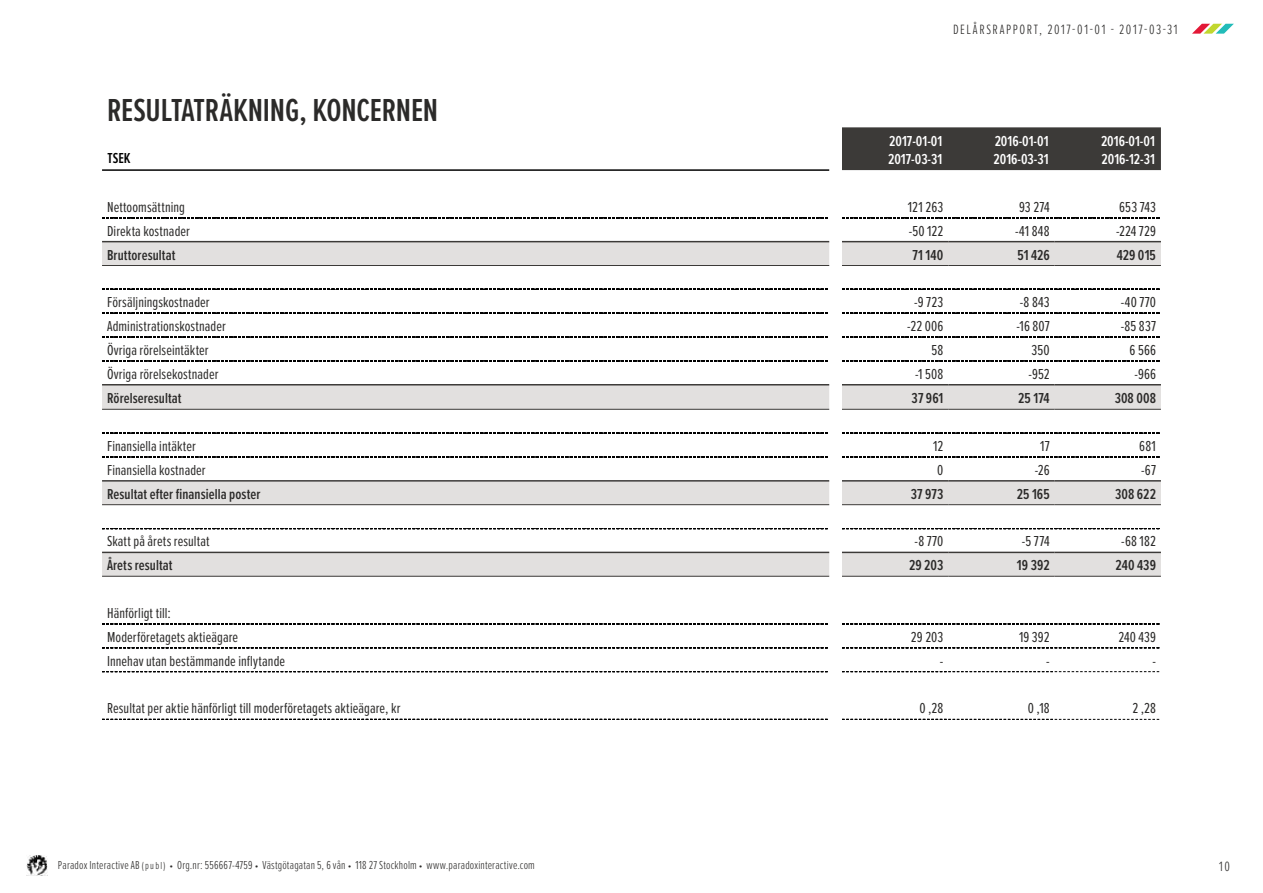
<style>
.page{position:relative;width:1263px;height:893px;background:#fff}
.page>*{position:absolute;margin:0;border:0;box-sizing:border-box;transform-origin:0 0}
.t1{font:600 33px "Proxima Nova Ex Cn";letter-spacing:-.005em;color:#2b2a29}
.t2{font:15px/23.9px "Proxima Nova Ex Cn";letter-spacing:.005em;color:#2b2a29}
.t3{font:600 15px "Proxima Nova Ex Cn";letter-spacing:.005em;color:#2b2a29}
.t4{font:600 15px/18px "Proxima Nova Ex Cn";color:#fff}
.t5{font:600 15px "Proxima Nova Ex Cn";color:#000}
.t6{font:300 13.95px "Proxima Nova Ex Cn";letter-spacing:.115em;color:#2b2a29}
.t7{font:300 12px "Proxima Nova Ex Cn";letter-spacing:.015em;color:#2b2a29}
.s1{font-size:10.5px}
</style>
<div class="page">
<svg style="left:1192px;top:24px;width:42px;height:10px"></svg>
<img style="left:26px;top:855px;width:21px;height:20px">
<div style="left:842px;top:127px;width:319px;height:43px;background:#3c3a38"></div>
<svg style="left:102px;top:242px;width:1059px;height:334px"></svg>
<svg style="left:102px;top:218px;width:726px;height:1px"></svg>
<svg style="left:842px;top:218px;width:318px;height:1px"></svg>
<svg style="left:102px;top:289px;width:727px;height:1px"></svg>
<svg style="left:842px;top:289px;width:319px;height:1px"></svg>
<svg style="left:102px;top:313px;width:727px;height:1px"></svg>
<svg style="left:842px;top:313px;width:319px;height:1px"></svg>
<svg style="left:102px;top:337px;width:727px;height:1px"></svg>
<svg style="left:842px;top:337px;width:319px;height:1px"></svg>
<svg style="left:102px;top:361px;width:727px;height:1px"></svg>
<svg style="left:842px;top:361px;width:319px;height:1px"></svg>
<svg style="left:102px;top:433px;width:727px;height:1px"></svg>
<svg style="left:842px;top:433px;width:319px;height:1px"></svg>
<svg style="left:102px;top:457px;width:727px;height:1px"></svg>
<svg style="left:842px;top:457px;width:319px;height:1px"></svg>
<svg style="left:102px;top:528px;width:727px;height:1px"></svg>
<svg style="left:842px;top:528px;width:319px;height:1px"></svg>
<svg style="left:102px;top:624px;width:726px;height:1px"></svg>
<svg style="left:842px;top:624px;width:318px;height:1px"></svg>
<svg style="left:102px;top:647px;width:726px;height:1px"></svg>
<svg style="left:842px;top:647px;width:318px;height:1px"></svg>
<svg style="left:102px;top:671px;width:726px;height:1px"></svg>
<svg style="left:842px;top:671px;width:318px;height:1px"></svg>
<svg style="left:102px;top:719px;width:726px;height:1px"></svg>
<svg style="left:842px;top:719px;width:318px;height:1px"></svg>
<hr style="left:102px;top:241px;width:727px;height:1px;background:#3c3a38">
<hr style="left:842px;top:241px;width:106px;height:1px;background:#3c3a38">
<hr style="left:948px;top:241px;width:106px;height:1px;background:#3c3a38">
<hr style="left:1054px;top:241px;width:107px;height:1px;background:#3c3a38">
<hr style="left:102px;top:265px;width:727px;height:1px;background:#3c3a38">
<hr style="left:842px;top:265px;width:106px;height:1px;background:#3c3a38">
<hr style="left:948px;top:265px;width:106px;height:1px;background:#3c3a38">
<hr style="left:1054px;top:265px;width:107px;height:1px;background:#3c3a38">
<hr style="left:102px;top:384px;width:727px;height:1px;background:#3c3a38">
<hr style="left:842px;top:384px;width:106px;height:1px;background:#3c3a38">
<hr style="left:948px;top:384px;width:106px;height:1px;background:#3c3a38">
<hr style="left:1054px;top:384px;width:107px;height:1px;background:#3c3a38">
<hr style="left:102px;top:409px;width:727px;height:1px;background:#3c3a38">
<hr style="left:842px;top:409px;width:106px;height:1px;background:#3c3a38">
<hr style="left:948px;top:409px;width:106px;height:1px;background:#3c3a38">
<hr style="left:1054px;top:409px;width:107px;height:1px;background:#3c3a38">
<hr style="left:102px;top:480px;width:727px;height:2px;background:#3c3a38">
<hr style="left:842px;top:480px;width:106px;height:2px;background:#3c3a38">
<hr style="left:948px;top:480px;width:106px;height:2px;background:#3c3a38">
<hr style="left:1054px;top:480px;width:107px;height:2px;background:#3c3a38">
<hr style="left:102px;top:504px;width:727px;height:1px;background:#3c3a38">
<hr style="left:842px;top:504px;width:106px;height:1px;background:#3c3a38">
<hr style="left:948px;top:504px;width:106px;height:1px;background:#3c3a38">
<hr style="left:1054px;top:504px;width:107px;height:1px;background:#3c3a38">
<hr style="left:102px;top:552px;width:727px;height:1px;background:#3c3a38">
<hr style="left:842px;top:552px;width:106px;height:1px;background:#3c3a38">
<hr style="left:948px;top:552px;width:106px;height:1px;background:#3c3a38">
<hr style="left:1054px;top:552px;width:107px;height:1px;background:#3c3a38">
<hr style="left:102px;top:576px;width:727px;height:1px;background:#3c3a38">
<hr style="left:842px;top:576px;width:106px;height:1px;background:#3c3a38">
<hr style="left:948px;top:576px;width:106px;height:1px;background:#3c3a38">
<hr style="left:1054px;top:576px;width:107px;height:1px;background:#3c3a38">
<hr style="left:102px;top:169px;width:727px;height:2px;background:#000">
<h1 class="t1" style="left:107px;top:86px;width:333px">RESULTATRÄKNING, KONCERNEN</h1>
<p class="t5" style="left:108px;top:147px;width:25px">TSEK</p>
<p class="t6" style="left:953px;top:21px;width:226px">DELÅRSRAPPORT, 2017-01-01 - 2017-03-31</p>
<p class="t4" style="left:888px;top:132px;width:56px">2017-01-01<br>2017-03-31</p>
<p class="t4" style="left:993px;top:132px;width:57px">2016-01-01<br>2016-03-31</p>
<p class="t4" style="left:1101px;top:132px;width:55px">2016-01-01<br>2016-12-31</p>
<p class="t2" style="left:107px;top:194px;width:80px">Nettoomsättning</p>
<p class="t2" style="left:908px;top:194px;width:37px">121 263</p>
<p class="t2" style="left:1019px;top:194px;width:32px">93 274</p>
<p class="t2" style="left:1119px;top:194px;width:38px">653 743</p>
<p class="t2" style="left:107px;top:218px;width:84px">Direkta kostnader</p>
<p class="t2" style="left:909px;top:218px;width:36px">-50 122</p>
<p class="t2" style="left:1015px;top:218px;width:36px">-41 848</p>
<p class="t2" style="left:1116px;top:218px;width:41px">-224 729</p>
<p class="t3" style="left:107px;top:244px;width:70px">Bruttoresultat</p>
<p class="t3" style="left:912px;top:244px;width:32px">71 140</p>
<p class="t3" style="left:1017px;top:244px;width:34px">51 426</p>
<p class="t3" style="left:1117px;top:244px;width:41px">429 015</p>
<p class="t2" style="left:107px;top:290px;width:104px">Försäljningskostnader</p>
<p class="t2" style="left:914px;top:290px;width:31px">-9 723</p>
<p class="t2" style="left:1020px;top:290px;width:31px">-8 843</p>
<p class="t2" style="left:1121px;top:290px;width:37px">-40 770</p>
<p class="t2" style="left:107px;top:314px;width:120px">Administrationskostnader</p>
<p class="t2" style="left:907px;top:314px;width:38px">-22 006</p>
<p class="t2" style="left:1016px;top:314px;width:35px">-16 807</p>
<p class="t2" style="left:1121px;top:314px;width:37px">-85 837</p>
<p class="t2" style="left:107px;top:337px;width:103px">Övriga rörelseintäkter</p>
<p class="t2" style="left:931px;top:337px;width:13px">58</p>
<p class="t2" style="left:1031px;top:337px;width:20px">350</p>
<p class="t2" style="left:1129px;top:337px;width:28px">6 566</p>
<p class="t2" style="left:107px;top:361px;width:113px">Övriga rörelsekostnader</p>
<p class="t2" style="left:915px;top:361px;width:30px">-1 508</p>
<p class="t2" style="left:1028px;top:361px;width:23px">-952</p>
<p class="t2" style="left:1134px;top:361px;width:23px">-966</p>
<p class="t3" style="left:107px;top:387px;width:76px">Rörelseresultat</p>
<p class="t3" style="left:911px;top:387px;width:33px">37 961</p>
<p class="t3" style="left:1018px;top:387px;width:33px">25 174</p>
<p class="t3" style="left:1115px;top:387px;width:43px">308 008</p>
<p class="t2" style="left:107px;top:433px;width:90px">Finansiella intäkter</p>
<p class="t2" style="left:933px;top:433px;width:12px">12</p>
<p class="t2" style="left:1040px;top:433px;width:11px">17</p>
<p class="t2" style="left:1139px;top:433px;width:18px">681</p>
<p class="t2" style="left:107px;top:457px;width:100px">Finansiella kostnader</p>
<p class="t2" style="left:937px;top:457px;width:8px">0</p>
<p class="t2" style="left:1035px;top:457px;width:16px">-26</p>
<p class="t2" style="left:1141px;top:457px;width:16px">-67</p>
<p class="t3" style="left:107px;top:483px;width:155px">Resultat efter finansiella poster</p>
<p class="t3" style="left:911px;top:483px;width:34px">37 973</p>
<p class="t3" style="left:1017px;top:483px;width:34px">25 165</p>
<p class="t3" style="left:1115px;top:483px;width:42px">308 622</p>
<p class="t2" style="left:107px;top:529px;width:104px">Skatt på årets resultat</p>
<p class="t2" style="left:915px;top:529px;width:30px">-8 770</p>
<p class="t2" style="left:1022px;top:529px;width:29px">-5 774</p>
<p class="t2" style="left:1121px;top:529px;width:36px">-68 182</p>
<p class="t3" style="left:107px;top:554px;width:67px">Årets resultat</p>
<p class="t3" style="left:909px;top:554px;width:36px">29 203</p>
<p class="t3" style="left:1017px;top:554px;width:34px">19 392</p>
<p class="t3" style="left:1115px;top:554px;width:42px">240 439</p>
<p class="t2" style="left:107px;top:600px;width:133px">Hänförligt till:<br>Moderföretagets aktieägare</p>
<p class="t2" style="left:911px;top:624px;width:34px">29 203</p>
<p class="t2" style="left:1019px;top:624px;width:32px">19 392</p>
<p class="t2" style="left:1118px;top:624px;width:39px">240 439</p>
<p class="t2" style="left:107px;top:648px;width:180px">Innehav utan bestämmande inflytande</p>
<p class="t2" style="left:940px;top:648px;width:5px">-</p>
<p class="t2" style="left:1046px;top:648px;width:5px">-</p>
<p class="t2" style="left:1152px;top:648px;width:5px">-</p>
<p class="t2" style="left:107px;top:696px;width:295px">Resultat per aktie hänförligt till moderföretagets aktieägare, kr</p>
<p class="t2" style="left:919px;top:696px;width:25px">0 ,28</p>
<p class="t2" style="left:1028px;top:696px;width:23px">0 ,18</p>
<p class="t2" style="left:1132px;top:696px;width:25px">2 ,28</p>
<p class="t7" style="left:58px;top:858px;width:478px">Paradox Interactive AB <span class="s1">(publ) •</span> Org.nr: 556667-4759 <span class="s1">•</span> Västgötagatan 5, 6 vån <span class="s1">•</span> 118 27 Stockholm <span class="s1">•</span> www.paradoxinteractive.com</p>
<p class="t6" style="left:1219px;top:858px;width:12px">10</p>
</div>
